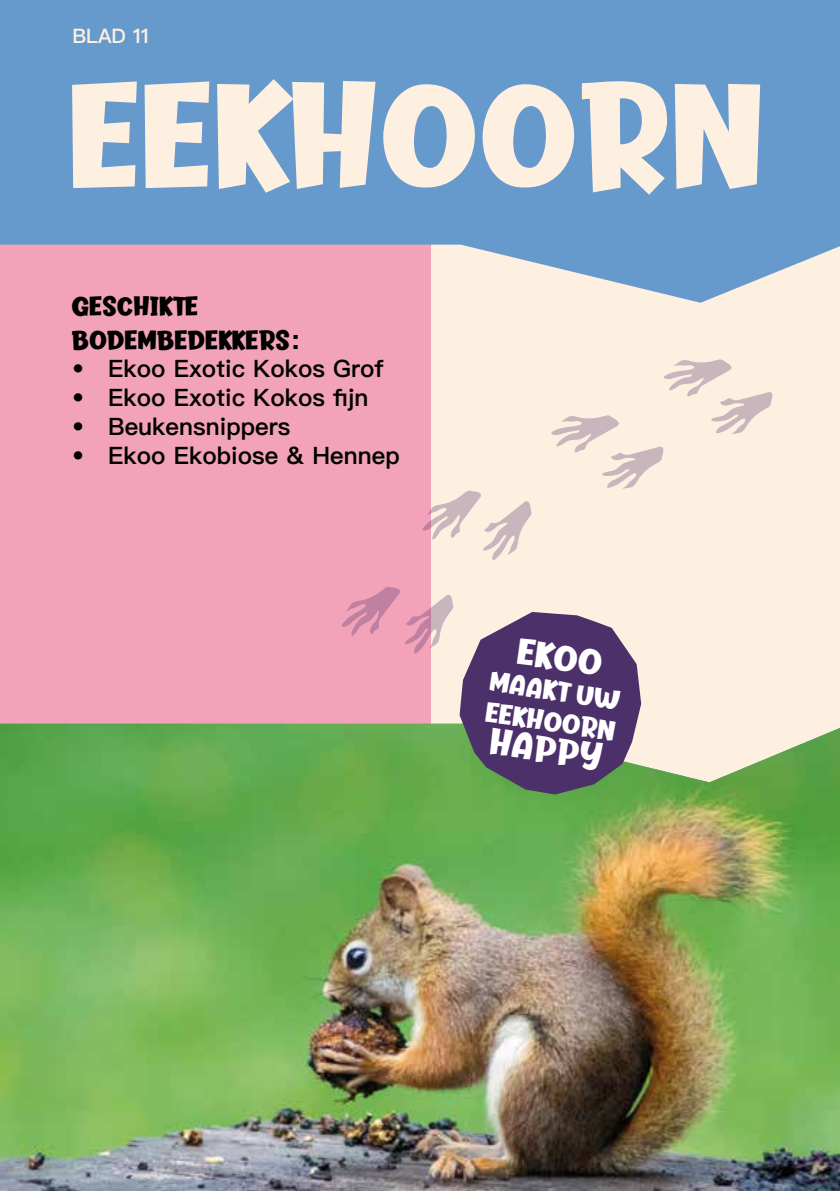
<style>
.page{position:relative;width:840px;height:1191px;background:#fff}
.page>*{position:absolute;margin:0;border:0;box-sizing:border-box;transform-origin:0 0}
.t1{font:154.8px "Butter Layer";color:#fdf0e0}
.t2{font:38.2px "Butter Layer";color:#fff}
.t3{font:29.2px/30.8px "Butter Layer";color:#fff}
.t4{font:28px/33.6px "Butter Layer";color:#000}
.t5{font:600 24px "Ping Fang SC";color:#000}
.t6{font:600 20px "Ping Fang SC";color:#fdf0e0}
.s1{font-family:"Helvetica";font-weight:700}
</style>
<div class="page">
<div style="left:0;top:79px;width:839px;height:1112px;background:#f2a3b9"></div>
<div style="left:431px;top:241px;width:408px;height:567px;background:#fdf0e0"></div>
<svg style="left:0;top:0;width:839px;height:303px;fill:#69c"></svg>
<img style="left:0;top:723px;width:839px;height:468px">
<svg style="left:339px;top:586px;width:301px;height:208px"></svg>
<svg style="left:422px;top:490px;width:110px;height:70px"></svg>
<svg style="left:551px;top:359px;width:221px;height:130px"></svg>
<p class="t6" style="left:72px;top:23px;width:78px">BLAD 11</p>
<h1 class="t1" style="left:72px;top:76px;width:697px">EEKHOORN</h1>
<p class="t4" style="left:72px;top:291px;width:229px">GESCHIKTE<br>BODEMBEDEKKERS<span class="s1">:</span></p>
<p class="t5" style="left:72px;top:354px;width:313px">• Ekoo Exotic Kokos Grof</p>
<p class="t5" style="left:72px;top:383px;width:298px">• Ekoo Exotic Kokos fijn</p>
<p class="t5" style="left:72px;top:412px;width:220px">• Beukensnippers</p>
<p class="t5" style="left:72px;top:440px;width:329px">• Ekoo Ekobiose &amp; Hennep</p>
<h2 class="t2" style="left:520px;top:636px;width:87px;rotate:8deg">EKOO</h2>
<p class="t3" style="left:492px;top:668px;width:133px;rotate:8deg">MAAKT UW<br>EEKHOORN</p>
<h2 class="t2" style="left:492px;top:726px;width:115px;rotate:8deg">HAPPY</h2>
</div>
